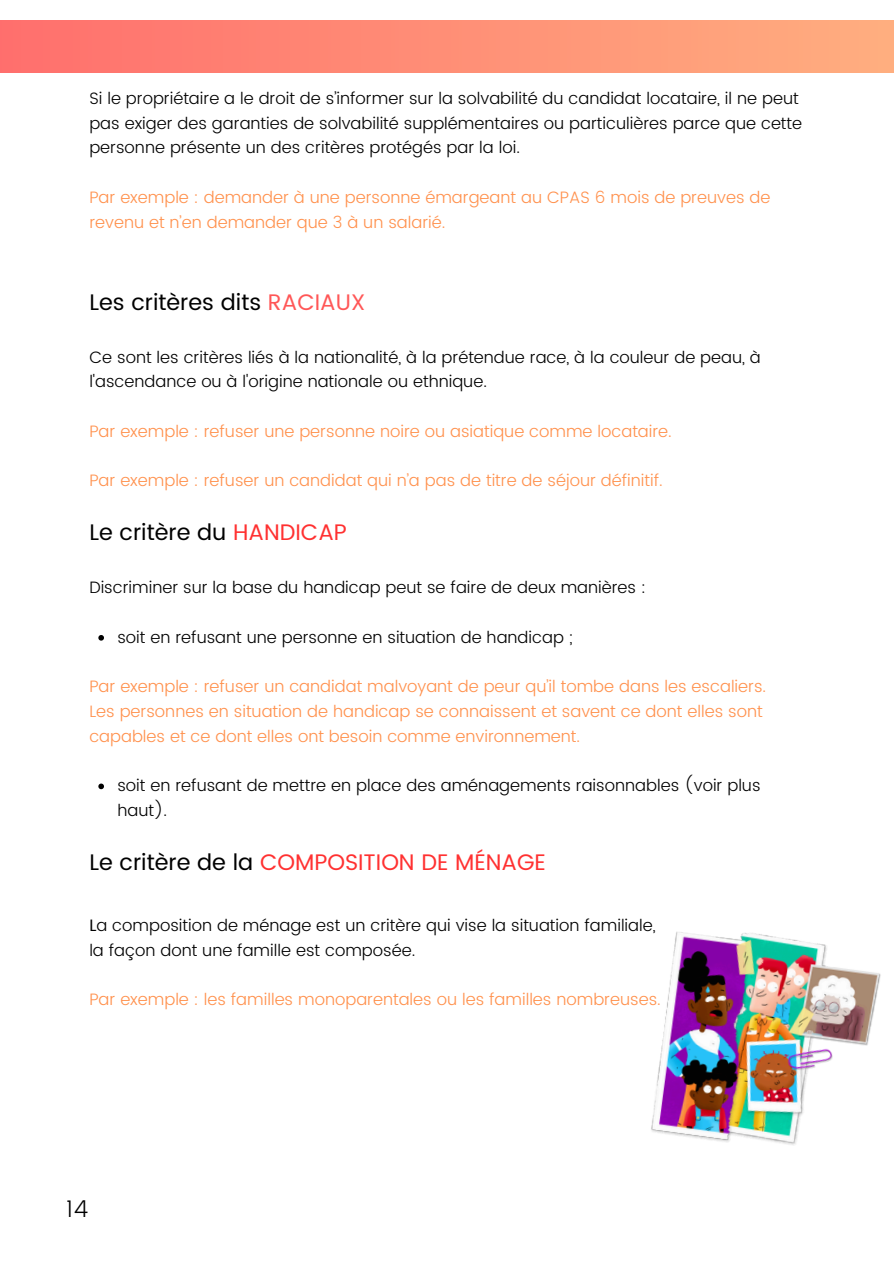
<style>
.page{position:relative;width:894px;height:1264px;background:#fff}
.page>*{position:absolute;margin:0;border:0;box-sizing:border-box;transform-origin:0 0}
.t1{font:300 23.25px "Poppins";color:#000}
.t2{font:22.5px "Poppins";color:#000}
.t3{font:22.5px "Poppins";color:#ff3131}
.t4{font:300 16.5px/24.8px "Poppins";color:#000}
.t5{font:300 16.5px/24.8px "Poppins";color:#ff914d}
.s1{color:#ff5757}
.s2{color:#ff3131}
.s3{color:#000}
.s4{font-weight:400}
</style>
<div class="page">
<svg style="left:98px;top:635px;width:6px;height:5px"></svg>
<svg style="left:98px;top:783px;width:6px;height:6px"></svg>
<img style="left:651px;top:932px;width:230px;height:213px">
<div style="left:0;top:20px;width:893px;height:52px;background:linear-gradient(to right,#ff6f6d,#ffae7f)"></div>
<p class="t4" style="left:89px;top:86px;width:714px">Si le propriétaire a le droit de s’informer sur la solvabilité du candidat locataire, il ne peut pas exiger des garanties de solvabilité supplémentaires ou particulières parce que cette personne présente un des critères protégés par la loi.</p>
<p class="t5" style="left:89px;top:185px;width:682px">Par exemple : demander à une personne émargeant au CPAS 6 mois de preuves de revenu et n’en demander que 3 à un salarié.</p>
<h2 class="t2" style="left:89px;top:289px;width:277px">Les critères dits <span class="s1">RACIAUX</span></h2>
<p class="t4" style="left:89px;top:344px;width:672px">Ce sont les critères liés à la nationalité, à la prétendue race, à la couleur de peau, à l'ascendance ou à l'origine nationale ou ethnique.</p>
<p class="t5" style="left:89px;top:419px;width:584px">Par exemple : refuser une personne noire ou asiatique comme locataire.</p>
<p class="t5" style="left:89px;top:468px;width:574px">Par exemple : refuser un candidat qui n’a pas de titre de séjour définitif.</p>
<h2 class="t2" style="left:89px;top:519px;width:259px">Le critère du <span class="s2">HANDICAP</span></h2>
<p class="t4" style="left:89px;top:575px;width:558px">Discriminer sur la base du handicap peut se faire de deux manières :</p>
<p class="t4" style="left:117px;top:624px;width:457px">soit en refusant une personne en situation de handicap ;</p>
<p class="t5" style="left:89px;top:674px;width:678px">Par exemple : refuser un candidat malvoyant de peur qu’il tombe dans les escaliers.<br>Les personnes en situation de handicap se connaissent et savent ce dont elles sont capables et ce dont elles ont besoin comme environnement.</p>
<p class="t4" style="left:117px;top:773px;width:644px">soit en refusant de mettre en place des aménagements raisonnables (voir plus haut).</p>
<h2 class="t3" style="left:89px;top:849px;width:458px"><span class="s3">Le critère de la</span> COMPOSITION DE MÉNAGE</h2>
<p class="t4" style="left:89px;top:912px;width:567px"><span class="s4">L</span>a composition de ménage est un critère qui vise la situation familiale, la façon dont une famille est composée.</p>
<p class="t5" style="left:89px;top:987px;width:573px">Par exemple : les familles monoparentales ou les familles nombreuses.</p>
<p class="t1" style="left:66px;top:1195px;width:23px">14</p>
</div>
